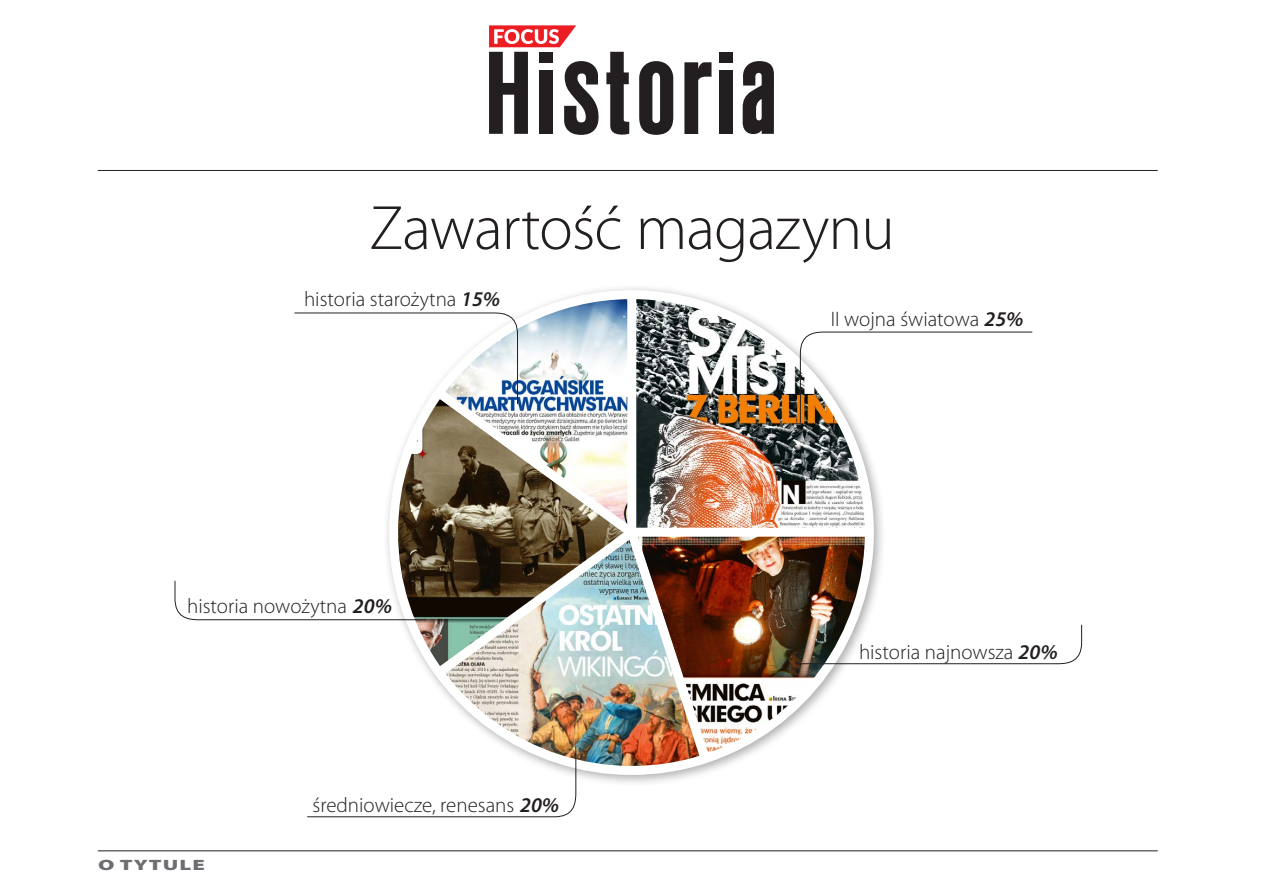
<style>
.page{position:relative;width:1263px;height:893px;background:#fff}
.page>*{position:absolute;margin:0;border:0;box-sizing:border-box;transform-origin:0 0}
.t1{font:300 63px "Myriad Pro";letter-spacing:-.015em;color:#231f20}
.t2{font:300 21px "Myriad Pro";color:#231f20}
.t3{font:900 15px "Myriad Pro";letter-spacing:.05em;color:#6d6e71;scale:1.5 1}
.s1{font-weight:600;font-style:italic}
</style>
<div class="page">
<div style="left:719px;top:70px;width:14px;height:64px;background:#231f20"></div>
<div style="left:719px;top:52px;width:14px;height:11px;background:#231f20"></div>
<svg style="left:606px;top:52px;width:23px;height:83px"></svg>
<svg style="left:743px;top:61px;width:31px;height:73px;background:#4a4747"></svg>
<svg style="left:489px;top:25px;width:110px;height:110px"></svg>
<svg style="left:684px;top:62px;width:27px;height:72px"></svg>
<svg style="left:639px;top:61px;width:34px;height:74px"></svg>
<hr style="left:98px;top:170px;width:1060px;height:1px;background:#231f20">
<hr style="left:98px;top:850px;width:1060px;height:1px;background:#231f20">
<img style="left:641px;top:288px;width:237px;height:235px">
<img style="left:716px;top:523px;width:162px;height:246px">
<img style="left:438px;top:518px;width:278px;height:265px">
<img style="left:378px;top:380px;width:269px;height:305px">
<img style="left:426px;top:288px;width:215px;height:262px">
<svg style="left:294px;top:312px;width:224px;height:93px"></svg>
<svg style="left:794px;top:624px;width:288px;height:40px"></svg>
<svg style="left:307px;top:745px;width:270px;height:72px"></svg>
<svg style="left:174px;top:580px;width:253px;height:40px"></svg>
<svg style="left:800px;top:331px;width:233px;height:93px"></svg>
<h1 class="t1" style="left:369px;top:193px;width:527px">Zawartość magazynu</h1>
<p class="t2" style="left:304px;top:287px;width:198px">historia starożytna <span class="s1">15%</span></p>
<p class="t2" style="left:187px;top:594px;width:206px">historia nowożytna <span class="s1">20%</span></p>
<p class="t3" style="left:98px;top:854px;width:73px">O TYTULE</p>
<p class="t2" style="left:313px;top:794px;width:248px">średniowiecze, renesans <span class="s1">20%</span></p>
<p class="t2" style="left:831px;top:308px;width:194px">II wojna światowa <span class="s1">25%</span></p>
<p class="t2" style="left:859px;top:640px;width:200px">historia najnowsza <span class="s1">20%</span></p>
</div>
